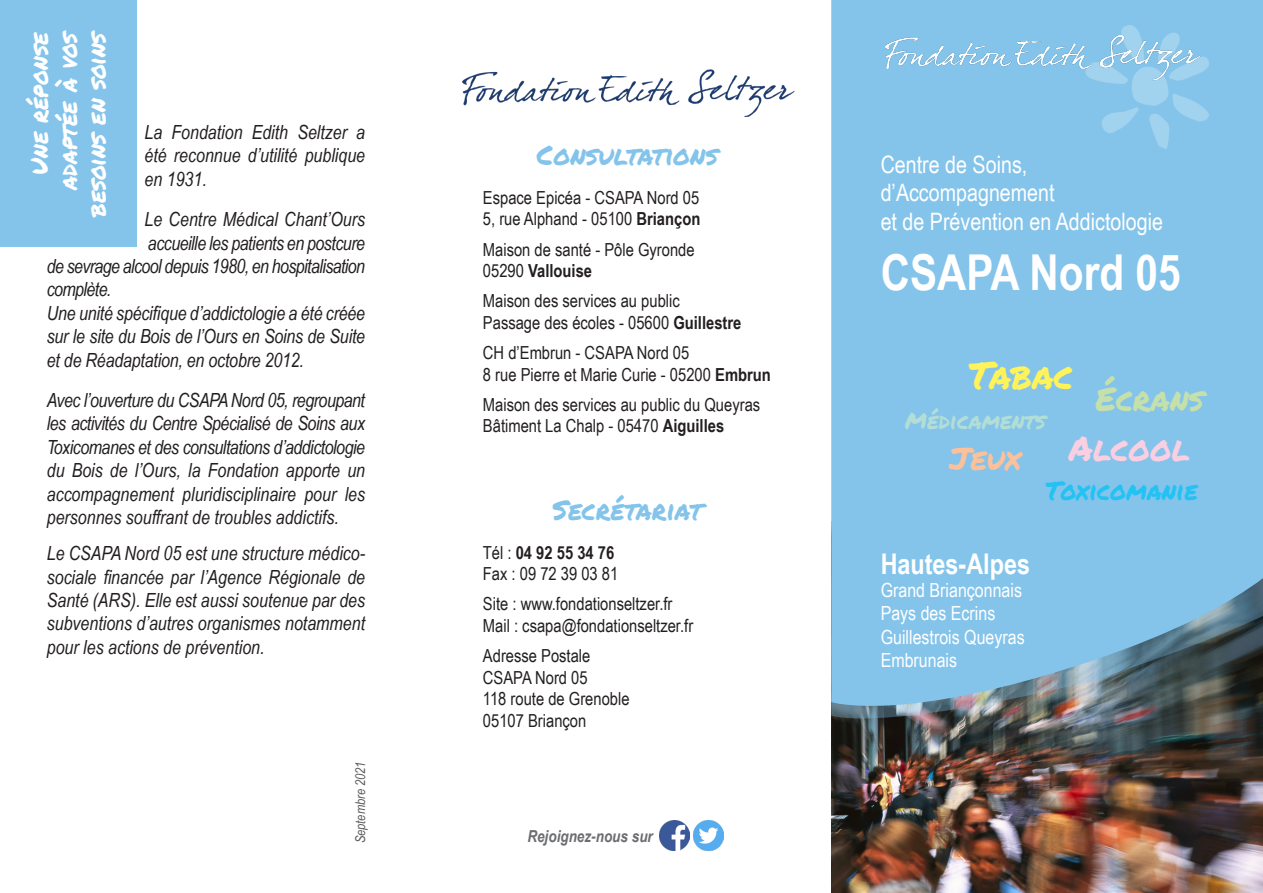
<style>
.page{position:relative;width:1263px;height:893px;background:#fff}
.page>*{position:absolute;margin:0;border:0;box-sizing:border-box;transform-origin:0 0}
.t1{font:700 49.5px "Arial Narrow";color:#fff}
.t2{font:37.5px "Permanent Marker";letter-spacing:-.01em;color:#fff35a}
.t3{font:34.5px "Permanent Marker";color:#f9cfe1}
.t4{font:33px "Permanent Marker";color:#c5e0aa}
.t5{font:31.5px "Permanent Marker";color:#fbc09c}
.t6{font:700 28.5px "Arial Narrow";color:#fff}
.t7{font:27px "Permanent Marker";color:#84c4eb}
.t8{font:25.5px "Permanent Marker";color:#22c2f3}
.t9{font:24px "Arial Narrow";color:#fff}
.t10{font:24px "Permanent Marker";letter-spacing:-.005em;color:#fff}
.t11{font:22.5px "Permanent Marker";color:#b2ded6}
.t12{font:italic 19.5px/23.4px "Arial Narrow";color:#231f20;text-align:justify}
.t13{font:19.5px "Arial Narrow";color:#fff}
.t14{font:italic 19.5px "Arial Narrow";letter-spacing:-.03em;color:#231f20}
.t15{font:italic 19.5px "Arial Narrow";letter-spacing:-.025em;color:#231f20}
.t16{font:18px "Arial Narrow";color:#231f20}
.t17{font:700 18px "Arial Narrow";color:#231f20}
.t18{font:italic 700 16.5px "Arial Narrow";color:#6c6d70}
.t19{font:italic 13.5px "Arial Narrow";letter-spacing:-.005em;color:#57585a}
.s1{font-weight:700}
.s2{font-weight:400}
</style>
<div class="page">
<img style="left:831px;top:725px;width:432px;height:168px">
<svg style="left:831px;top:0;width:432px;height:725px;fill:#84c4eb"></svg>
<div style="left:0;top:0;width:136px;height:247px;background:#84c4eb"></div>
<img style="left:659px;top:821px;width:30px;height:29px">
<img style="left:693px;top:821px;width:30px;height:29px">
<img style="left:1085px;top:26px;width:123px;height:123px">
<img style="left:881px;top:27px;width:322px;height:56px">
<img style="left:462px;top:69px;width:333px;height:48px">
<p class="t10" style="left:22px;top:175px;width:144px;rotate:-90deg">Une réponse</p>
<p class="t10" style="left:50px;top:190px;width:162px;rotate:-90deg">adaptée à vos</p>
<p class="t10" style="left:79px;top:217px;width:189px;rotate:-90deg">besoins en soins</p>
<p class="t12" style="left:145px;top:120px;width:222px">La Fondation Edith Seltzer a été reconnue d’utilité publique en 1931.</p>
<p class="t12" style="left:145px;top:207px;width:222px">Le Centre Médical Chant’Ours</p>
<p class="t15" style="left:148px;top:229px;width:219px">accueille les patients en postcure</p>
<p class="t14" style="left:47px;top:252px;width:320px">de sevrage alcool depuis 1980, en hospitalisation</p>
<p class="t14" style="left:47px;top:276px;width:66px">complète.</p>
<p class="t12" style="left:47px;top:301px;width:320px">Une unité spécifique d’addictologie a été créée sur le site du Bois de l’Ours en Soins de Suite et de Réadaptation, en octobre 2012.</p>
<p class="t12" style="left:47px;top:388px;width:320px">Avec l’ouverture du CSAPA Nord 05, regroupant les activités du Centre Spécialisé de Soins aux Toxicomanes et des consultations d’addictologie du Bois de l’Ours, la Fondation apporte un accompagnement pluridisciplinaire pour les personnes souffrant de troubles addictifs.</p>
<p class="t12" style="left:47px;top:541px;width:320px">Le CSAPA Nord 05 est une structure médico&shy;sociale financée par l’Agence Régionale de Santé (ARS). Elle est aussi soutenue par des subventions d’autres organismes notamment pour les actions de prévention.</p>
<p class="t19" style="left:351px;top:843px;width:83px;rotate:-90deg">Septembre 2021</p>
<p class="t7" style="left:537px;top:135px;width:183px">Consultations</p>
<p class="t16" style="left:483px;top:184px;width:218px">Espace Epicéa - CSAPA Nord 05</p>
<p class="t16" style="left:483px;top:206px;width:219px">5, rue Alphand - 05100 <span class="s1">Briançon</span></p>
<p class="t16" style="left:483px;top:236px;width:213px">Maison de santé - Pôle Gyronde</p>
<p class="t17" style="left:483px;top:257px;width:111px"><span class="s2">05290</span> Vallouise</p>
<p class="t16" style="left:483px;top:288px;width:198px">Maison des services au public</p>
<p class="t16" style="left:483px;top:309px;width:260px">Passage des écoles - 05600 <span class="s1">Guillestre</span></p>
<p class="t16" style="left:483px;top:339px;width:208px">CH d’Embrun - CSAPA Nord 05</p>
<p class="t16" style="left:483px;top:361px;width:289px">8 rue Pierre et Marie Curie - 05200 <span class="s1">Embrun</span></p>
<p class="t16" style="left:483px;top:391px;width:279px">Maison des services au public du Queyras</p>
<p class="t16" style="left:483px;top:413px;width:243px">Bâtiment La Chalp - 05470 <span class="s1">Aiguilles</span></p>
<p class="t7" style="left:552px;top:490px;width:151px">Secrétariat</p>
<p class="t17" style="left:483px;top:539px;width:133px"><span class="s2">Tél :</span> 04 92 55 34 76</p>
<p class="t16" style="left:483px;top:561px;width:137px">Fax : 09 72 39 03 81</p>
<p class="t16" style="left:483px;top:591px;width:191px">Site : www.fondationseltzer.fr</p>
<p class="t16" style="left:483px;top:612px;width:212px">Mail : csapa@fondationseltzer.fr</p>
<p class="t16" style="left:483px;top:642px;width:109px">Adresse Postale</p>
<p class="t16" style="left:483px;top:664px;width:106px">CSAPA Nord 05</p>
<p class="t16" style="left:483px;top:686px;width:148px">118 route de Grenoble</p>
<p class="t16" style="left:483px;top:707px;width:105px">05107 Briançon</p>
<p class="t18" style="left:527px;top:823px;width:127px">Rejoignez-nous sur</p>
<p class="t9" style="left:881px;top:147px;width:148px">Centre de Soins,</p>
<p class="t9" style="left:881px;top:175px;width:175px">d’Accompagnement</p>
<p class="t9" style="left:881px;top:204px;width:284px">et de Prévention en Addictologie</p>
<p class="t1" style="left:881px;top:235px;width:301px">CSAPA Nord 05</p>
<p class="t2" style="left:969px;top:348px;width:106px">Tabac</p>
<p class="t11" style="left:905px;top:404px;width:142px">Médicaments</p>
<p class="t4" style="left:1096px;top:374px;width:110px">Écrans</p>
<p class="t5" style="left:949px;top:435px;width:73px">Jeux</p>
<p class="t3" style="left:1069px;top:422px;width:123px">Alcool</p>
<p class="t8" style="left:1046px;top:472px;width:153px">Toxicomanie</p>
<p class="t6" style="left:881px;top:542px;width:151px">Hautes-Alpes</p>
<p class="t13" style="left:881px;top:576px;width:143px">Grand Briançonnais</p>
<p class="t13" style="left:881px;top:599px;width:116px">Pays des Ecrins</p>
<p class="t13" style="left:881px;top:623px;width:145px">Guillestrois Queyras</p>
<p class="t13" style="left:881px;top:646px;width:78px">Embrunais</p>
</div>
